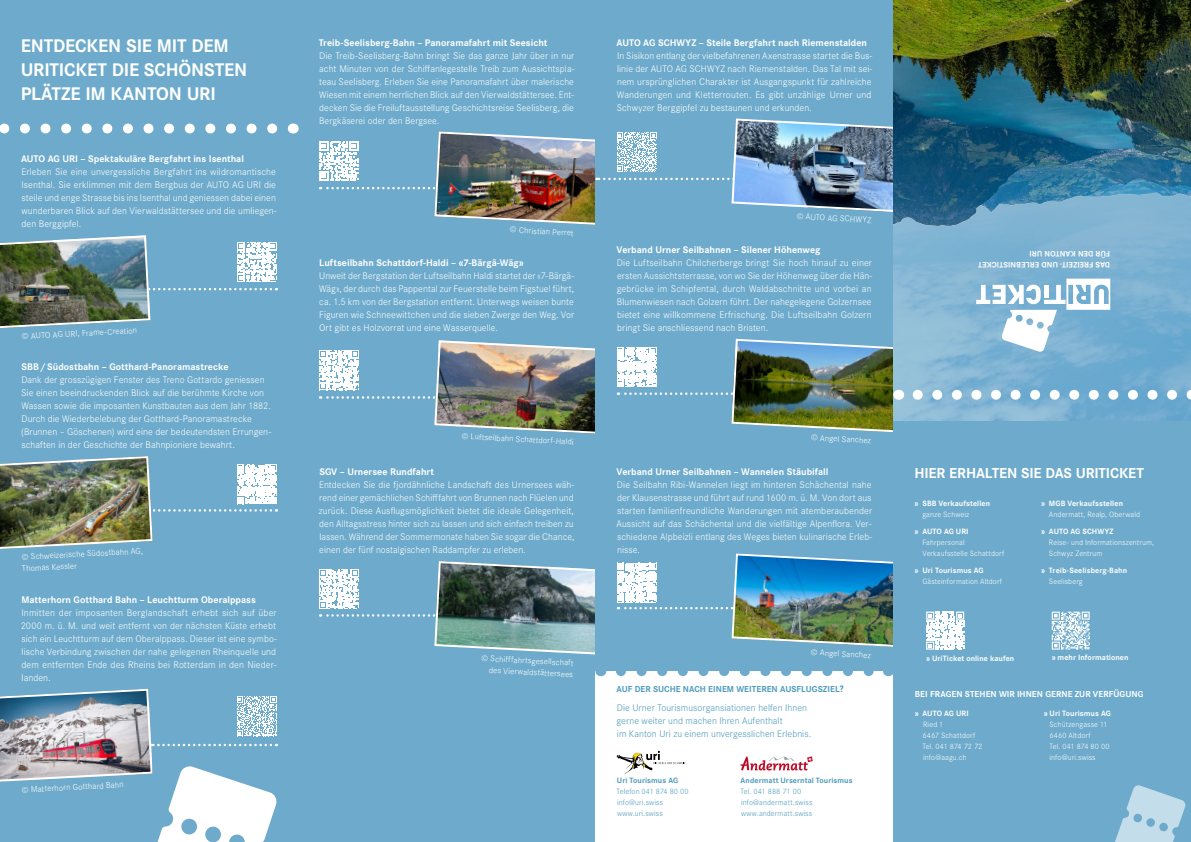
<style>
.page{position:relative;width:1191px;height:842px;background:#6daacb}
.page>*{position:absolute;margin:0;border:0;box-sizing:border-box;transform-origin:0 0}
.Titel_Gross{font:700 19px/24px "Corporate S";letter-spacing:-.01em;color:#fff}
.Titel{font:700 15px "Corporate S";letter-spacing:-.01em;color:#fff}
.Grundtext_Blocksatz{font:300 10px/13px "Corporate S";letter-spacing:.005em;color:#fff;text-align:justify}
.Untertitel{font:700 10px "Corporate S";color:#fff}
.Untertitel-2{font:300 10px/13px "Corporate S";letter-spacing:.005em;color:#fff}
.Grundtext{font:300 10px/13px "Corporate S";letter-spacing:.005em;color:#4d9bbd}
.Titel_Klein{font:700 9px "Corporate S";letter-spacing:.005em;color:#4d9bbd}
.Titel_Klein-2{font:700 9px "Corporate S";letter-spacing:.005em;color:#fff}
.Copyright{font:300 8.7px/11.5px "Corporate S";color:#fff}
.t1{font:700 8.2px "Corporate S";letter-spacing:.005em;color:#fff}
.Grundtext-2{font:300 8px/11px "Corporate S";letter-spacing:.015em;color:#fff}
.Grundtext_Klein{font:300 8px/11px "Corporate S";letter-spacing:.015em;color:#4d9bbd}
.Grundtext_Klein-2{font:300 8px/11px "Corporate S";letter-spacing:.015em;color:#fff}
.Grundtext-3{font:700 8px/11px "Corporate S";letter-spacing:.01em;color:#fff}
.Grundtext_Klein-3{font:700 8px "Corporate S";letter-spacing:.01em;color:#fff}
.s1{font-size:10px}
.s2{font-weight:700}
.s3{font-weight:300}
</style>
<div class="page">
<svg style="left:0;top:124px;width:272px;height:10px"></svg>
<svg style="left:1115px;top:785px;width:71px;height:57px"></svg>
<svg style="left:1051px;top:612px;width:38px;height:38px"></svg>
<svg style="left:926px;top:612px;width:38px;height:38px"></svg>
<div style="left:595px;top:671px;width:298px;height:171px;background:#fff"></div>
<svg style="left:621px;top:671px;width:253px;height:5px"></svg>
<svg style="left:740px;top:756px;width:72px;height:14px"></svg>
<svg style="left:616px;top:751px;width:69px;height:23px"></svg>
<img style="left:0;top:235px;width:277px;height:94px">
<img style="left:319px;top:118px;width:574px;height:107px">
<svg style="left:319px;top:561px;width:276px;height:94px"></svg>
<img style="left:893px;top:227px;width:298px;height:194px">
<img style="left:893px;top:0;width:298px;height:227px">
<img style="left:617px;top:338px;width:285px;height:95px">
<svg style="left:917px;top:390px;width:274px;height:10px"></svg>
<svg style="left:976px;top:279px;width:134px;height:73px"></svg>
<img style="left:0;top:456px;width:277px;height:93px">
<svg style="left:0;top:688px;width:278px;height:154px"></svg>
<img style="left:617px;top:553px;width:276px;height:94px">
<img style="left:319px;top:340px;width:276px;height:94px">
<p class="Titel_Gross" style="left:21px;top:34px;width:228px">ENTDECKEN SIE MIT DEM<br>URITICKET DIE SCHÖNSTEN<br>PLÄTZE IM KANTON URI</p>
<p class="Untertitel" style="left:319px;top:37px;width:230px">Treib-Seelisberg-Bahn – Panoramafahrt mit Seesicht</p>
<p class="Grundtext_Blocksatz" style="left:319px;top:49px;width:257px">Die Treib-Seelisberg-Bahn bringt Sie das ganze Jahr über in nur acht Minuten von der Schiffanlegestelle Treib zum Aussichtspla&shy;teau Seelisberg. Erleben Sie eine Panoramafahrt über malerische Wiesen mit einem herrlichen Blick auf den Vierwaldstättersee. Ent&shy;decken Sie die Freiluftausstellung Geschichtsreise Seelisberg, die Bergkäserei oder den Bergsee.</p>
<p class="Untertitel" style="left:21px;top:153px;width:224px">AUTO AG URI – Spektakuläre Bergfahrt ins Isenthal</p>
<p class="Grundtext_Blocksatz" style="left:21px;top:165px;width:257px">Erleben Sie eine unvergessliche Bergfahrt ins wildromantische Isenthal. Sie erklimmen mit dem Bergbus der AUTO AG URI die steile und enge Strasse bis ins Isenthal und geniessen dabei einen wunderbaren Blick auf den Vierwaldstättersee und die umliegen&shy;den Berggipfel.</p>
<p class="Copyright" style="left:21px;top:331px;width:117px;rotate:-3deg">© AUTO AG URI, Frame-Creation</p>
<p class="Untertitel" style="left:22px;top:361px;width:208px">SBB/Südostbahn – Gotthard-Panoramastrecke</p>
<p class="Untertitel-2" style="left:21px;top:374px;width:251px">Dank der grosszügigen Fenster des Treno Gottardo geniessen Sie einen beeindruckenden Blick auf die berühmte Kirche von Wassen sowie die imposanten Kunstbauten aus dem Jahr 1882.<br>Durch die Wiederbelebung der Gotthard-Panoramastrecke (Brunnen – Göschenen) wird eine der bedeutendsten Errungen&shy;schaften in der Geschichte der Bahnpioniere bewahrt.</p>
<p class="Copyright" style="left:21px;top:551px;width:123px;rotate:-3deg">© Schweizerische Südostbahn AG,<br>Thomas Kessler</p>
<p class="Untertitel" style="left:21px;top:594px;width:236px">Matterhorn Gotthard Bahn – Leuchtturm Oberalppass</p>
<p class="Grundtext_Blocksatz" style="left:21px;top:606px;width:257px">Inmitten der imposanten Berglandschaft erhebt sich auf über 2000 m. ü. M. und weit entfernt von der nächsten Küste erhebt sich ein Leuchtturm auf dem Oberalppass. Dieser ist eine symbo&shy;lische Verbindung zwischen der nahe gelegenen Rheinquelle und dem entfernten Ende des Rheins bei Rotterdam in den Nieder&shy;landen.</p>
<p class="Copyright" style="left:21px;top:784px;width:103px;rotate:-3deg">© Matterhorn Gotthard Bahn</p>
<p class="Copyright" style="left:510px;top:224px;width:66px;rotate:3deg">© Christian Perret</p>
<p class="Untertitel" style="left:319px;top:257px;width:206px">Luftseilbahn Schattdorf-Haldi – «7-Bärgä-Wäg»</p>
<p class="Grundtext_Blocksatz" style="left:319px;top:269px;width:257px">Unweit der Bergstation der Luftseilbahn Haldi startet der «7-Bärgä-Wäg», der durch das Pappental zur Feuerstelle beim Figstuel führt, ca. 1.5 km von der Bergstation entfernt. Unterwegs weisen bunte Figuren wie Schneewittchen und die sieben Zwerge den Weg. Vor Ort gibt es Holzvorrat und eine Wasserquelle.</p>
<p class="Copyright" style="left:462px;top:430px;width:114px;rotate:3deg">© Luftseilbahn Schattdorf-Haldi</p>
<p class="Untertitel" style="left:319px;top:466px;width:116px">SGV – Urnersee Rundfahrt</p>
<p class="Grundtext_Blocksatz" style="left:319px;top:478px;width:257px">Entdecken Sie die fjordähnliche Landschaft des Urnersees wäh&shy;rend einer gemächlichen Schifffahrt von Brunnen nach Flüelen und zurück. Diese Ausflugsmöglichkeit bietet die ideale Gelegenheit, den Alltagsstress hinter sich zu lassen und sich einfach treiben zu lassen. Während der Sommermonate haben Sie sogar die Chance, einen der fünf nostalgischen Raddampfer zu erleben.</p>
<p class="Copyright" style="left:481px;top:652px;width:94px;text-align:right;rotate:3deg">© Schifffahrtsgesellschaft des Vierwaldstättersees</p>
<p class="Untertitel" style="left:616px;top:37px;width:252px">AUTO AG SCHWYZ – Steile Bergfahrt nach Riemenstalden</p>
<p class="Grundtext_Blocksatz" style="left:617px;top:49px;width:257px">In Sisikon entlang der vielbefahrenen Axenstrasse startet die Bus&shy;linie der AUTO AG SCHWYZ nach Riemenstalden. Das Tal mit sei&shy;nem ursprünglichen Charakter ist Ausgangspunkt für zahlreiche Wanderungen und Kletterrouten. Es gibt unzählige Urner und Schwyzer Berggipfel zu bestaunen und erkunden.</p>
<p class="Copyright" style="left:796px;top:210px;width:77px;rotate:3deg">© AUTO AG SCHWYZ</p>
<p class="Untertitel" style="left:616px;top:244px;width:205px">Verband Urner Seilbahnen – Silener Höhenweg</p>
<p class="Grundtext_Blocksatz" style="left:617px;top:257px;width:257px">Die Luftseilbahn Chilcherberge bringt Sie hoch hinauf zu einer ersten Aussichtsterrasse, von wo Sie der Höhenweg über die Hän&shy;gebrücke im Schipfental, durch Waldabschnitte und vorbei an Blumenwiesen nach Golzern führt. Der nahegelegene Golzernsee bietet eine willkommene Erfrischung. Die Luftseilbahn Golzern bringt Sie anschliessend nach Bristen.</p>
<p class="Copyright" style="left:811px;top:432px;width:62px;rotate:3deg">© Angel Sanchez</p>
<p class="Untertitel" style="left:616px;top:466px;width:213px">Verband Urner Seilbahnen – Wannelen Stäubifall</p>
<p class="Grundtext_Blocksatz" style="left:616px;top:478px;width:257px">Die Seilbahn Ribi-Wannelen liegt im hinteren Schächental nahe der Klausenstrasse und führt auf rund 1600 m. ü. M. Von dort aus starten familienfreundliche Wanderungen mit atemberaubender Aussicht auf das Schächental und die vielfältige Alpenflora. Ver&shy;schiedene Alpbeizli entlang des Weges bieten kulinarische Erleb&shy;nisse.</p>
<p class="Copyright" style="left:811px;top:646px;width:62px;rotate:3deg">© Angel Sanchez</p>
<p class="Titel_Klein" style="left:616px;top:684px;width:229px">AUF DER SUCHE NACH EINEM WEITEREN AUSFLUGSZIEL<span class="s1">?</span></p>
<p class="Grundtext" style="left:616px;top:702px;width:196px">Die Urner Tourismusorgansiationen helfen Ihnen gerne weiter und machen Ihren Aufenthalt<br>im Kanton Uri zu einem unvergesslichen Erlebnis.</p>
<p class="Grundtext_Klein" style="left:616px;top:775px;width:74px"><span class="s2">Uri Tourismus AG<br></span>Telefon 041 874 80 00 info@uri.swiss www.uri.swiss</p>
<p class="Grundtext_Klein" style="left:740px;top:775px;width:114px"><span class="s2">Andermatt Urserntal Tourismus<br></span>Tel. 041 888 71 00 info@andermatt.swiss www.andermatt.swiss</p>
<p class="t1" style="left:1110px;top:259px;width:82px;rotate:-180deg">FÜR DEN KANTON URI</p>
<p class="t1" style="left:1110px;top:269px;width:134px;rotate:-180deg">DAS FREIZEIT- UND ERLEBNISTICKET</p>
<p class="Titel" style="left:914px;top:465px;width:231px">HIER ERHALTEN SIE DAS URITICKET</p>
<p class="Grundtext-3" style="left:922px;top:498px;width:69px;text-indent:-8px">» SBB Verkaufstellen <span class="s3">ganze Schweiz</span></p>
<p class="Grundtext-2" style="left:922px;top:526px;width:83px;text-indent:-8px"><span class="s2">» AUTO AG URI<br></span>Fahrpersonal<br>Verkaufsstelle Schattdorf</p>
<p class="Grundtext-2" style="left:922px;top:565px;width:81px;text-indent:-8px"><span class="s2">» Uri Tourismus AG<br></span>Gästeinformation Altdorf</p>
<p class="Grundtext-2" style="left:1049px;top:498px;width:93px;text-indent:-8px"><span class="s2">» MGB Verkaufsstellen<br></span>Andermatt, Realp, Oberwald</p>
<p class="Grundtext-2" style="left:1049px;top:526px;width:107px;text-indent:-8px"><span class="s2">» AUTO AG SCHWYZ<br></span>Reise- und Informationszentrum,<br>Schwyz Zentrum</p>
<p class="Grundtext-3" style="left:1049px;top:565px;width:80px;text-indent:-8px">» Treib-Seelisberg-Bahn<br><span class="s3">Seelisberg</span></p>
<p class="Grundtext_Klein-3" style="left:926px;top:653px;width:90px">» UriTicket online kaufen</p>
<p class="Grundtext_Klein-3" style="left:1051px;top:653px;width:78px">» mehr Informationen</p>
<p class="Titel_Klein-2" style="left:915px;top:688px;width:230px">BEI FRAGEN STEHEN WIR IHNEN GERNE ZUR VERFÜGUNG</p>
<p class="Grundtext_Klein-2" style="left:922px;top:708px;width:61px;text-indent:-8px"><span class="s2">» AUTO AG URI<br></span>Ried 1<br>6467 Schattdorf<br>Tel. 041 874 72 72 info@aagu.ch</p>
<p class="Grundtext_Klein-2" style="left:1049px;top:708px;width:63px;text-indent:-6px"><span class="s2">» Uri Tourismus AG<br></span>Schützengasse 11<br>6460 Altdorf<br>Tel. 041 874 80 00 info@uri.swiss</p>
</div>
